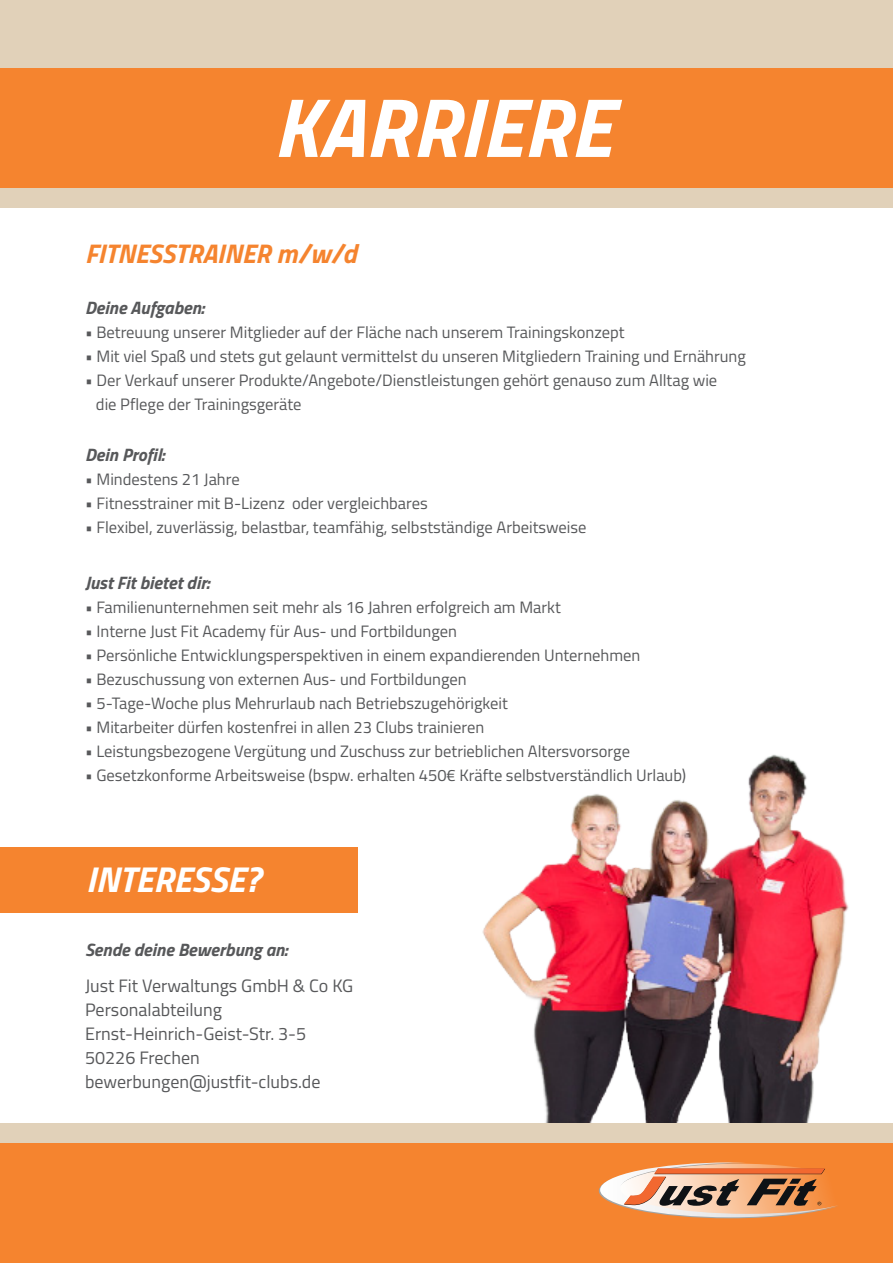
<style>
.page{position:relative;width:893px;height:1263px;background:#e1d1b9}
.page>*{position:absolute;margin:0;border:0;box-sizing:border-box;transform-origin:0 0}
.Headline_-_Titillium{font:italic 700 84px "Titillium";color:#fff}
.Fließtext_-_Titilliu{font:italic 700 36px "Titillium";color:#fff}
.Fließtext_-_Titilliu-2{font:italic 700 27px "Titillium";color:#f5842f}
.Fließtext_-_Titilliu-3{font:18px "Titillium";color:#57585a}
.Fließtext_-_Titilliu-4{font:italic 700 18px "Titillium";color:#57585a}
.Fließtext_-_Titilliu-5{font:16.5px "Titillium";color:#57585a}
</style>
<div class="page">
<div style="left:0;top:68px;width:893px;height:119px;background:#f5842f"></div>
<div style="left:0;top:208px;width:893px;height:915px;background:#fff"></div>
<div style="left:0;top:1144px;width:893px;height:119px;background:#f5842f"></div>
<div style="left:0;top:847px;width:357px;height:66px;background:#f5842f"></div>
<svg style="left:599px;top:1162px;width:238px;height:56px"></svg>
<img style="left:482px;top:754px;width:367px;height:369px">
<p class="Headline_-_Titillium" style="left:273px;top:62px;width:340px">KARRIERE</p>
<p class="Fließtext_-_Titilliu-2" style="left:85px;top:232px;width:273px">FITNESSTRAINER m/w/d</p>
<p class="Fließtext_-_Titilliu-4" style="left:85px;top:293px;width:120px">Deine Aufgaben:</p>
<p class="Fließtext_-_Titilliu-5" style="left:85px;top:320px;width:541px">• Betreuung unserer Mitglieder auf der Fläche nach unserem Trainingskonzept</p>
<p class="Fließtext_-_Titilliu-5" style="left:85px;top:344px;width:662px">• Mit viel Spaß und stets gut gelaunt vermittelst du unseren Mitgliedern Training und Ernährung</p>
<p class="Fließtext_-_Titilliu-5" style="left:85px;top:368px;width:634px">• Der Verkauf unserer Produkte/Angebote/Dienstleistungen gehört genauso zum Alltag wie</p>
<p class="Fließtext_-_Titilliu-5" style="left:96px;top:392px;width:207px">die Pflege der Trainingsgeräte</p>
<p class="Fließtext_-_Titilliu-4" style="left:85px;top:441px;width:81px">Dein Profil:</p>
<p class="Fließtext_-_Titilliu-5" style="left:85px;top:467px;width:156px">• Mindestens 21 Jahre</p>
<p class="Fließtext_-_Titilliu-5" style="left:85px;top:491px;width:344px">• Fitnesstrainer mit B-Lizenz oder vergleichbares</p>
<p class="Fließtext_-_Titilliu-5" style="left:85px;top:515px;width:503px">• Flexibel, zuverlässig, belastbar, teamfähig, selbstständige Arbeitsweise</p>
<p class="Fließtext_-_Titilliu-4" style="left:85px;top:568px;width:126px">Just Fit bietet dir:</p>
<p class="Fließtext_-_Titilliu-5" style="left:85px;top:595px;width:477px">• Familienunternehmen seit mehr als 16 Jahren erfolgreich am Markt</p>
<p class="Fließtext_-_Titilliu-5" style="left:85px;top:619px;width:374px">• Interne Just Fit Academy für Aus- und Fortbildungen</p>
<p class="Fließtext_-_Titilliu-5" style="left:85px;top:643px;width:557px">• Persönliche Entwicklungsperspektiven in einem expandierenden Unternehmen</p>
<p class="Fließtext_-_Titilliu-5" style="left:85px;top:667px;width:383px">• Bezuschussung von externen Aus- und Fortbildungen</p>
<p class="Fließtext_-_Titilliu-5" style="left:85px;top:691px;width:424px">• 5-Tage-Woche plus Mehrurlaub nach Betriebszugehörigkeit</p>
<p class="Fließtext_-_Titilliu-5" style="left:85px;top:715px;width:401px">• Mitarbeiter dürfen kostenfrei in allen 23 Clubs trainieren</p>
<p class="Fließtext_-_Titilliu-5" style="left:85px;top:739px;width:546px">• Leistungsbezogene Vergütung und Zuschuss zur betrieblichen Altersvorsorge</p>
<p class="Fließtext_-_Titilliu-5" style="left:85px;top:763px;width:603px">• Gesetzkonforme Arbeitsweise (bspw. erhalten 450€ Kräfte selbstverständlich Urlaub)</p>
<p class="Fließtext_-_Titilliu" style="left:86px;top:851px;width:176px">INTERESSE?</p>
<p class="Fließtext_-_Titilliu-4" style="left:85px;top:935px;width:204px">Sende deine Bewerbung an:</p>
<p class="Fließtext_-_Titilliu-3" style="left:85px;top:972px;width:270px">Just Fit Verwaltungs GmbH &amp; Co KG</p>
<p class="Fließtext_-_Titilliu-3" style="left:85px;top:996px;width:139px">Personalabteilung</p>
<p class="Fließtext_-_Titilliu-3" style="left:85px;top:1020px;width:223px">Ernst-Heinrich-Geist-Str. 3-5</p>
<p class="Fließtext_-_Titilliu-3" style="left:85px;top:1044px;width:116px">50226 Frechen</p>
<p class="Fließtext_-_Titilliu-3" style="left:85px;top:1068px;width:237px">bewerbungen@justfit-clubs.de</p>
</div>
